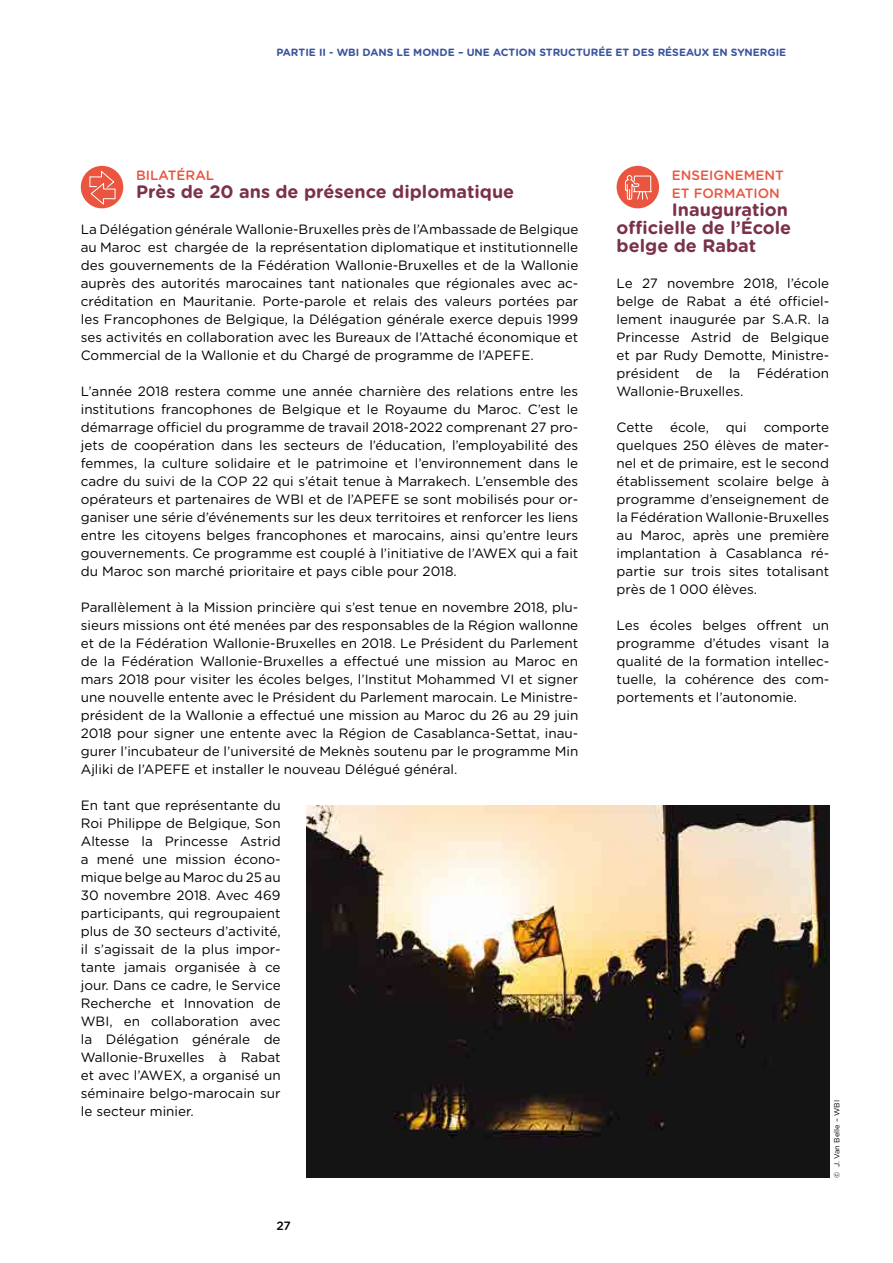
<style>
.page{position:relative;width:893px;height:1263px;background:#fff}
.page>*{position:absolute;margin:0;border:0;box-sizing:border-box;transform-origin:0 0}
.texte_courant{font:700 18px/18px "Gotham Rounded";color:#7a3149}
.texte_courant-2{font:13.5px/18px "Gotham Rounded";color:#000;text-align:justify}
.texte_courant-3{font:500 13.5px "Gotham Rounded";color:#ea5540}
.t1{font:500 12px "Gotham Rounded";color:#000}
.t2{font:700 10.5px "Gotham Rounded";color:#3a539d}
.t3{font:7.5px "Gotham Rounded";color:#000}
</style>
<div class="page">
<img style="left:306px;top:806px;width:523px;height:372px">
<div style="left:81px;top:166px;width:42px;height:42px;background:#ea5540;border-radius:50%"></div>
<svg style="left:89px;top:170px;width:27px;height:36px"></svg>
<div style="left:617px;top:166px;width:42px;height:42px;background:#ea5540;border-radius:50%"></div>
<svg style="left:625px;top:165px;width:27px;height:35px"></svg>
<p class="t2" style="left:276px;top:46px;width:511px">PARTIE II - WBI DANS LE MONDE – UNE ACTION STRUCTURÉE ET DES RÉSEAUX EN SYNERGIE</p>
<p class="texte_courant-3" style="left:136px;top:167px;width:80px">BILATÉRAL</p>
<p class="texte_courant" style="left:136px;top:183px;width:380px">Près de 20 ans de présence diplomatique</p>
<p class="texte_courant-2" style="left:81px;top:220px;width:499px">La Délégation générale Wallonie-Bruxelles près de l’Ambassade de Belgique au Maroc est chargée de la représentation diplomatique et institutionnelle des gouvernements de la Fédération Wallonie-Bruxelles et de la Wallonie auprès des autorités marocaines tant nationales que régionales avec ac&shy;créditation en Mauritanie. Porte-parole et relais des valeurs portées par les Francophones de Belgique, la Délégation générale exerce depuis 1999 ses activités en collaboration avec les Bureaux de l’Attaché économique et Commercial de la Wallonie et du Chargé de programme de l’APEFE.</p>
<p class="texte_courant-2" style="left:81px;top:382px;width:499px">L’année 2018 restera comme une année charnière des relations entre les institutions francophones de Belgique et le Royaume du Maroc. C’est le démarrage officiel du programme de travail 2018-2022 comprenant 27 pro&shy;jets de coopération dans les secteurs de l’éducation, l’employabilité des femmes, la culture solidaire et le patrimoine et l’environnement dans le cadre du suivi de la COP 22 qui s’était tenue à Marrakech. L’ensemble des opérateurs et partenaires de WBI et de l’APEFE se sont mobilisés pour or&shy;ganiser une série d’événements sur les deux territoires et renforcer les liens entre les citoyens belges francophones et marocains, ainsi qu’entre leurs gouvernements. Ce programme est couplé à l’initiative de l’AWEX qui a fait du Maroc son marché prioritaire et pays cible pour 2018.</p>
<p class="texte_courant-2" style="left:81px;top:598px;width:499px">Parallèlement à la Mission princière qui s’est tenue en novembre 2018, plu&shy;sieurs missions ont été menées par des responsables de la Région wallonne et de la Fédération Wallonie-Bruxelles en 2018. Le Président du Parlement de la Fédération Wallonie-Bruxelles a effectué une mission au Maroc en mars 2018 pour visiter les écoles belges, l’Institut Mohammed VI et signer une nouvelle entente avec le Président du Parlement marocain. Le Ministre&shy;président de la Wallonie a effectué une mission au Maroc du 26 au 29 juin 2018 pour signer une entente avec la Région de Casablanca-Settat, inau&shy;gurer l’incubateur de l’université de Meknès soutenu par le programme Min Ajliki de l’APEFE et installer le nouveau Délégué général.</p>
<p class="texte_courant-2" style="left:81px;top:796px;width:201px">En tant que représentante du Roi Philippe de Belgique, Son Altesse la Princesse Astrid a mené une mission écono&shy;mique belge au Maroc du 25 au 30 novembre 2018. Avec 469 participants, qui regroupaient plus de 30 secteurs d’activité, il s’agissait de la plus impor&shy;tante jamais organisée à ce jour. Dans ce cadre, le Service Recherche et Innovation de WBI, en collaboration avec la Délégation générale de Wallonie-Bruxelles à Rabat et avec l’AWEX, a organisé un séminaire belgo-marocain sur le secteur minier.</p>
<p class="t1" style="left:276px;top:1218px;width:16px">27</p>
<p class="texte_courant-3" style="left:672px;top:167px;width:114px">ENSEIGNEMENT</p>
<p class="texte_courant-3" style="left:672px;top:185px;width:110px">ET FORMATION</p>
<p class="texte_courant" style="left:617px;top:201px;width:176px;text-indent:55px">Inauguration officielle de l’École belge de Rabat</p>
<p class="texte_courant-2" style="left:617px;top:274px;width:214px">Le 27 novembre 2018, l’école belge de Rabat a été officiel&shy;lement inaugurée par S.A.R. la Princesse Astrid de Belgique et par Rudy Demotte, Ministre&shy;président de la Fédération Wallonie-Bruxelles.</p>
<p class="texte_courant-2" style="left:617px;top:418px;width:38px">Cette</p>
<p class="texte_courant-2" style="left:670px;top:418px;width:40px">école,</p>
<p class="texte_courant-2" style="left:726px;top:418px;width:22px">qui</p>
<p class="texte_courant-2" style="left:617px;top:418px;width:214px;text-indent:147px">comporte quelques 250 élèves de mater&shy;nel et de primaire, est le second établissement scolaire belge à programme d’enseignement de la Fédération Wallonie-Bruxelles au Maroc, après une première implantation à Casablanca ré&shy;partie sur trois sites totalisant près de 1 000 élèves.</p>
<p class="texte_courant-2" style="left:617px;top:616px;width:214px">Les écoles belges offrent un programme d’études visant la qualité de la formation intellec&shy;tuelle, la cohérence des com&shy;portements et l’autonomie.</p>
<p class="t3" style="left:832px;top:1178px;width:79px;rotate:-90deg">© J. Van Belle – WBI</p>
</div>
